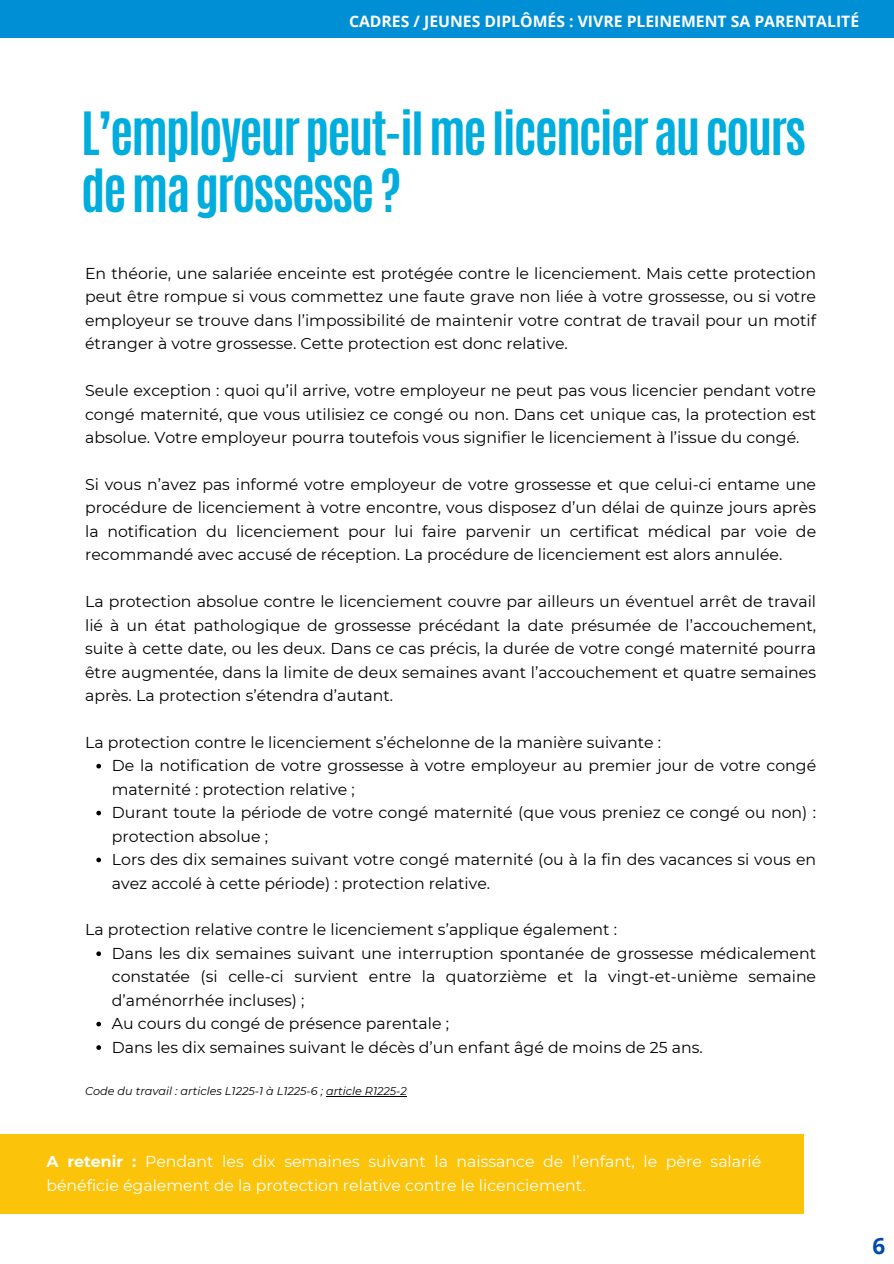
<style>
.page{position:relative;width:894px;height:1264px;background:#fff}
.page>*{position:absolute;margin:0;border:0;box-sizing:border-box;transform-origin:0 0}
.t1{font:700 49.8px/56.2px "Antonio";letter-spacing:-.04em;color:#00addd}
.t2{font:700 22.5px "Open Sans";color:#004aad}
.t3{font:15.75px/23.4px "Montserrat";color:#000;text-align:justify}
.t4{font:15.75px/23.7px "Montserrat";color:#fff}
.t5{font:700 15.75px "Open Sans";color:#fff}
.t6{font:italic 11.25px "Montserrat";color:#000}
.s1{font-weight:700}
</style>
<div class="page">
<div style="left:0;top:0;width:893px;height:38px;background:#008ed4"></div>
<svg style="left:96px;top:763px;width:5px;height:5px"></svg>
<svg style="left:96px;top:810px;width:5px;height:5px"></svg>
<svg style="left:96px;top:857px;width:5px;height:5px"></svg>
<svg style="left:96px;top:951px;width:5px;height:5px"></svg>
<svg style="left:96px;top:1021px;width:5px;height:5px"></svg>
<svg style="left:96px;top:1045px;width:5px;height:4px"></svg>
<hr style="left:326px;top:1095px;width:81px;height:1px;background:#000">
<div style="left:0;top:1134px;width:803px;height:80px;background:#fcc30b"></div>
<p class="t5" style="left:349px;top:10px;width:511px">CADRES / JEUNES DIPLÔMÉS : VIVRE PLEINEMENT SA PARENTALITÉ</p>
<p class="t1" style="left:81px;top:106px;width:726px">L’employeurpeut-ilmelicencieraucours demagrossesse?</p>
<h3 class="t3" style="left:85px;top:261px;width:732px">En théorie, une salariée enceinte est protégée contre le licenciement. Mais cette protection peut être rompue si vous commettez une faute grave non liée à votre grossesse, ou si votre employeur se trouve dans l’impossibilité de maintenir votre contrat de travail pour un motif étranger à votre grossesse. Cette protection est donc relative.</h3>
<h1 class="t3" style="left:85px;top:379px;width:732px">Seule exception : quoi qu’il arrive, votre employeur ne peut pas vous licencier pendant votre congé maternité, que vous utilisiez ce congé ou non. Dans cet unique cas, la protection est absolue. Votre employeur pourra toutefois vous signifier le licenciement à l’issue du congé.</h1>
<h4 class="t3" style="left:85px;top:472px;width:732px">Si vous n’avez pas informé votre employeur de votre grossesse et que celui-ci entame une procédure de licenciement à votre encontre, vous disposez d’un délai de quinze jours après la notification du licenciement pour lui faire parvenir un certificat médical par voie de recommandé avec accusé de réception. La procédure de licenciement est alors annulée.</h4>
<h4 class="t3" style="left:85px;top:590px;width:732px">La protection absolue contre le licenciement couvre par ailleurs un éventuel arrêt de travail lié à un état pathologique de grossesse précédant la date présumée de l’accouchement, suite à cette date, ou les deux. Dans ce cas précis, la durée de votre congé maternité pourra être augmentée, dans la limite de deux semaines avant l’accouchement et quatre semaines après. La protection s’étendra d’autant.</h4>
<h4 class="t3" style="left:85px;top:730px;width:577px">La protection contre le licenciement s’échelonne de la manière suivante :</h4>
<h4 class="t3" style="left:112px;top:754px;width:705px">De la notification de votre grossesse à votre employeur au premier jour de votre congé maternité : protection relative ;</h4>
<h4 class="t3" style="left:112px;top:800px;width:705px">Durant toute la période de votre congé maternité (que vous preniez ce congé ou non) : protection absolue ;</h4>
<p class="t3" style="left:112px;top:847px;width:705px">Lors des dix semaines suivant votre congé maternité (ou à la fin des vacances si vous en avez accolé à cette période) : protection relative.</p>
<p class="t3" style="left:85px;top:918px;width:533px">La protection relative contre le licenciement s’applique également :</p>
<p class="t3" style="left:112px;top:941px;width:705px">Dans les dix semaines suivant une interruption spontanée de grossesse médicalement constatée (si celle-ci survient entre la quatorzième et la vingt-et-unième semaine d’aménorrhée incluses) ;</p>
<h4 class="t3" style="left:112px;top:1011px;width:338px">Au cours du congé de présence parentale ;</h4>
<p class="t3" style="left:112px;top:1035px;width:592px">Dans les dix semaines suivant le décès d’un enfant âgé de moins de 25 ans.</p>
<p class="t6" style="left:85px;top:1083px;width:323px">Code du travail : articles L1225-1 à L1225-6 ; article R1225-2</p>
<p class="t4" style="left:46px;top:1149px;width:716px"><span class="s1">A retenir :</span> Pendant les dix semaines suivant la naissance de l’enfant, le père salarié bénéficie également de la protection relative contre le licenciement.</p>
<h2 class="t2" style="left:872px;top:1229px;width:14px">6</h2>
</div>
